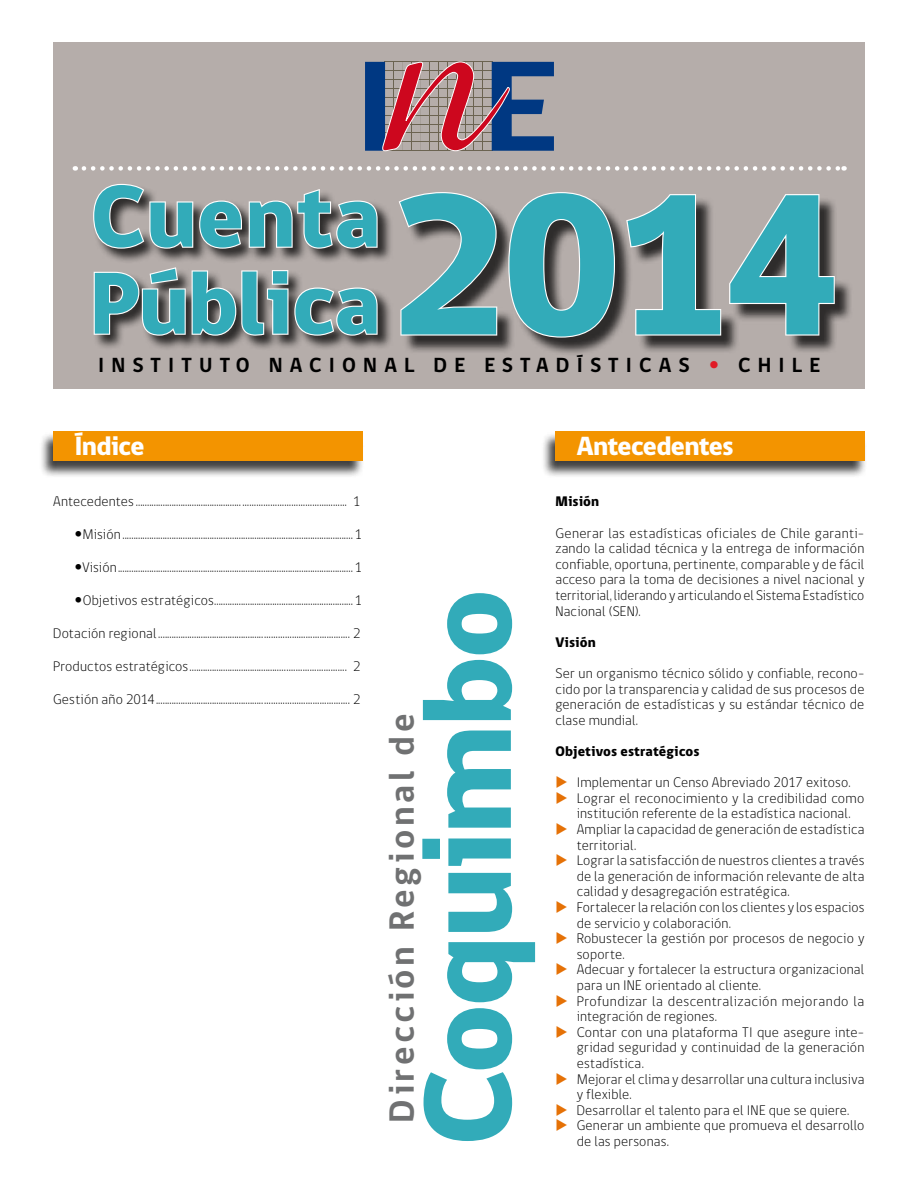
<style>
.page{position:relative;width:918px;height:1188px;background:#fff}
.page>*{position:absolute;margin:0;border:0;box-sizing:border-box;transform-origin:0 0}
.t1{font:800 204.75px "gob CL";color:#32abb9}
.t2{font:800 127.5px "gob CL";letter-spacing:-.025em;color:#32abb9}
.t3{font:800 90px/87px "gob CL";letter-spacing:-.01em;color:#32abb9}
.t4{font:700 36px "gob CL";letter-spacing:.095em;color:#707172}
.t5{font:800 27px "gob CL";letter-spacing:-.03em;color:#fff}
.t6{font:700 21px "gob CL";letter-spacing:.34em;color:#000}
.t7{font:300 14.25px/15.6px "gob CL";letter-spacing:.01em;color:#000}
.t8{font:800 14.25px "gob CL";letter-spacing:.005em;color:#000}
.s1{font-family:"Frutiger";font-weight:300;color:#e01b26}
.s2{color:#e57106}
</style>
<div class="page">
<div style="left:53px;top:43px;width:812px;height:346px;background:#b5adaa"></div>
<div style="left:402px;top:194px;width:451px;height:162px;background:#000;opacity:.75"></div>
<svg style="left:399px;top:192px;width:99px;height:145px"></svg>
<svg style="left:507px;top:192px;width:109px;height:147px"></svg>
<svg style="left:625px;top:194px;width:97px;height:143px"></svg>
<svg style="left:728px;top:194px;width:108px;height:143px"></svg>
<div style="left:92px;top:183px;width:302px;height:168px;background:#000;opacity:.75"></div>
<svg style="left:92px;top:183px;width:287px;height:67px"></svg>
<svg style="left:93px;top:266px;width:286px;height:71px"></svg>
<svg style="left:84px;top:166px;width:761px;height:5px"></svg>
<div style="left:39px;top:432px;width:325px;height:46px;background:#000;opacity:.75"></div>
<div style="left:53px;top:432px;width:310px;height:29px;background:#f39400"></div>
<hr style="left:384px;top:151px;width:109px;height:1px;background:#6b6351">
<div style="left:365px;top:62px;width:20px;height:89px;background:#003882"></div>
<svg style="left:382px;top:61px;width:172px;height:90px"></svg>
<div style="left:541px;top:432px;width:326px;height:46px;background:#000;opacity:.75"></div>
<div style="left:555px;top:432px;width:310px;height:29px;background:#f39400"></div>
<h3 class="t3" style="left:89px;top:175px;width:293px">Cuenta<br>Pública</h3>
<h1 class="t1" style="left:388px;top:126px;width:456px">2014</h1>
<h3 class="t6" style="left:709px;top:351px;width:113px"><span class="s1">•</span> CHILE</h3>
<h3 class="t6" style="left:98px;top:351px;width:593px">INSTITUTO NACIONAL DE ESTADÍSTICAS</h3>
<h3 class="t5" style="left:74px;top:428px;width:72px">Índice</h3>
<p class="t7" style="left:53px;top:493px;width:309px">Antecedentes ...............................................……………………………………… 1</p>
<p class="t7" style="left:83px;top:526px;width:281px">Misión.......................................................................................................1</p>
<p class="t7" style="left:82px;top:559px;width:281px">Visión.........................................................................................................1</p>
<p class="t7" style="left:83px;top:592px;width:281px">Objetivos estratégicos..............................................................1</p>
<p class="t7" style="left:53px;top:625px;width:309px">Dotación regional...............................................………………………………. 2</p>
<p class="t7" style="left:53px;top:658px;width:309px">Productos estratégicos............................................……………………. 2</p>
<p class="t7" style="left:53px;top:691px;width:309px">Gestión año 2014................................................………………………………. 2</p>
<h2 class="t2" style="left:381px;top:1145px;width:558px;rotate:-90deg">Coquimbo</h2>
<h3 class="t4" style="left:377px;top:1123px;width:410px;rotate:-90deg">Dirección Regional de</h3>
<h3 class="t5" style="left:577px;top:428px;width:159px">Antecedentes</h3>
<p class="t8" style="left:555px;top:492px;width:45px">Misión</p>
<p class="t7" style="left:555px;top:525px;width:310px;text-align:justify">Generar las estadísticas oficiales de Chile garanti&shy;zando la calidad técnica y la entrega de información confiable, oportuna, pertinente, comparable y de fácil acceso para la toma de decisiones a nivel nacional y territorial, liderando y articulando el Sistema Estadístico Nacional (SEN).</p>
<p class="t8" style="left:555px;top:632px;width:42px">Visión</p>
<p class="t7" style="left:555px;top:666px;width:310px;text-align:justify">Ser un organismo técnico sólido y confiable, recono&shy;cido por la transparencia y calidad de sus procesos de generación de estadísticas y su estándar técnico de clase mundial.</p>
<p class="t8" style="left:555px;top:742px;width:146px">Objetivos estratégicos</p>
<p class="t7" style="left:555px;top:775px;width:297px"><span class="s2">◆</span> Implementar un Censo Abreviado 2017 exitoso.</p>
<p class="t7" style="left:555px;top:791px;width:310px;text-align:center"><span class="s2">◆</span> Lograr el reconocimiento y la credibilidad como institución referente de la estadística nacional.</p>
<p class="t7" style="left:577px;top:822px;width:289px;text-indent:-21px"><span class="s2">◆</span> Ampliar la capacidad de generación de estadística territorial.</p>
<p class="t7" style="left:577px;top:853px;width:289px;text-align:justify;text-indent:-21px"><span class="s2">◆</span> Lograr la satisfacción de nuestros clientes a través de la generación de información relevante de alta calidad y desagregación estratégica.</p>
<p class="t7" style="left:577px;top:900px;width:289px;text-indent:-21px"><span class="s2">◆</span> Fortalecer la relación con los clientes y los espacios de servicio y colaboración.</p>
<p class="t7" style="left:577px;top:931px;width:289px;text-indent:-21px"><span class="s2">◆</span> Robustecer la gestión por procesos de negocio y soporte.</p>
<p class="t7" style="left:577px;top:962px;width:289px;text-indent:-21px"><span class="s2">◆</span> Adecuar y fortalecer la estructura organizacional para un INE orientado al cliente.</p>
<p class="t7" style="left:577px;top:993px;width:289px;text-indent:-21px"><span class="s2">◆</span> Profundizar la descentralización mejorando la integración de regiones.</p>
<p class="t7" style="left:577px;top:1025px;width:289px;text-align:justify;text-indent:-21px"><span class="s2">◆</span> Contar con una plataforma TI que asegure inte&shy;gridad seguridad y continuidad de la generación estadística.</p>
<p class="t7" style="left:577px;top:1071px;width:289px;text-indent:-21px"><span class="s2">◆</span> Mejorar el clima y desarrollar una cultura inclusiva y flexible.</p>
<p class="t7" style="left:555px;top:1103px;width:295px"><span class="s2">◆</span> Desarrollar el talento para el INE que se quiere.</p>
<p class="t7" style="left:577px;top:1118px;width:289px;text-indent:-21px"><span class="s2">◆</span> Generar un ambiente que promueva el desarrollo de las personas.</p>
</div>
